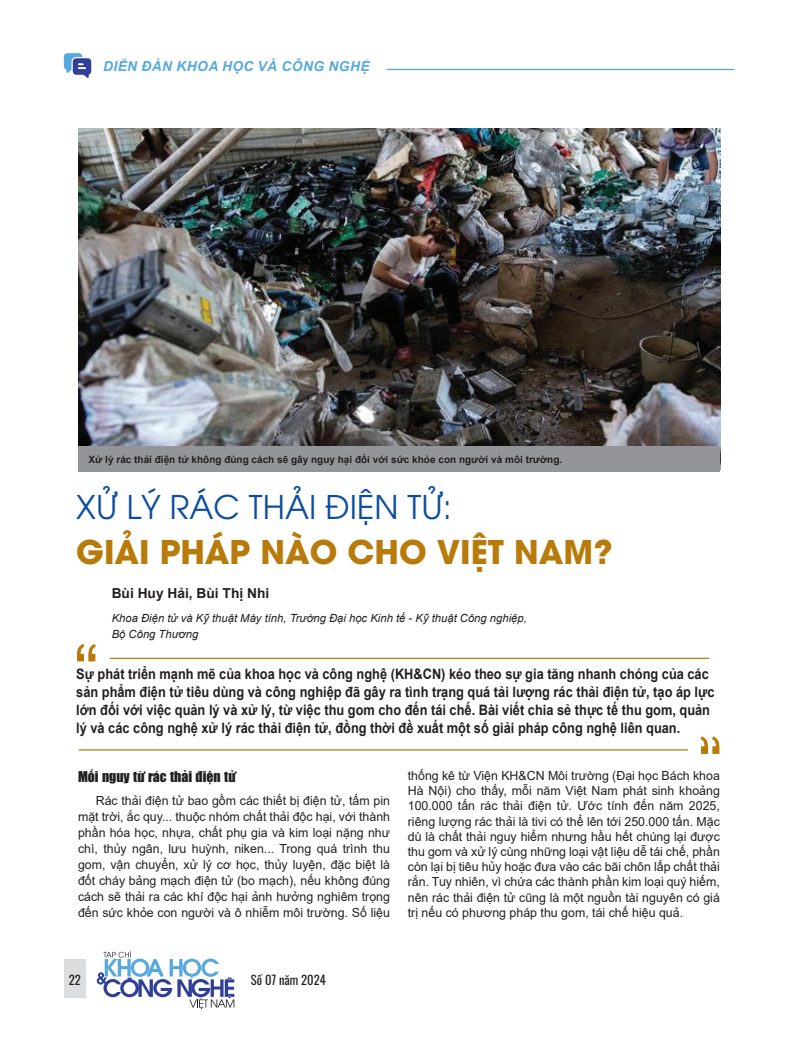
<style>
.page{position:relative;width:798px;height:1042px;background:#fff}
.page>*{position:absolute;margin:0;border:0;box-sizing:border-box;transform-origin:0 0}
.t1{font:700 32.5px "UTM Avo";color:#b87b0b}
.t2{font:32.5px "UTM Avo";color:#0d4da1}
.t3{font:700 14.38px/18.1px "Arial";color:#231f20;scale:.89 1}
.t4{font:italic 700 13.75px "Arial";letter-spacing:.035em;color:#55a9de}
.t5{font:13.75px "UTM Impact";color:#231f20}
.t6{font:700 13.75px "Arial";color:#231f20}
.t7{font:12.5px/15.2px "Arial";color:#231f20;text-align:justify}
.t8{font:12.5px "Oswald";color:#231f20}
.t9{font:italic 11.25px/16.2px "Arial";color:#231f20}
.t10{font:700 10px "Arial";color:#231f20}
</style>
<div class="page">
<svg style="left:64px;top:53px;width:27px;height:25px"></svg>
<hr style="left:386px;top:69px;width:347px;height:1px;background:#55a9de">
<div style="left:64px;top:958px;width:22px;height:39px;background:#dcdddf"></div>
<svg style="left:97px;top:951px;width:137px;height:58px"></svg>
<img style="left:78px;top:129px;width:642px;height:317px">
<div style="left:78px;top:446px;width:642px;height:26px;background:#939598"></div>
<svg style="left:77px;top:644px;width:19px;height:17px"></svg>
<hr style="left:109px;top:658px;width:600px;height:1px;background:#b87b0b">
<hr style="left:79px;top:749px;width:608px;height:1px;background:#b87b0b">
<svg style="left:700px;top:736px;width:19px;height:18px"></svg>
<p class="t4" style="left:103px;top:57px;width:268px">DIỄN ĐÀN KHOA HỌC VÀ CÔNG NGHỆ</p>
<p class="t10" style="left:89px;top:452px;width:475px">Xử lý rác thải điện tử không đúng cách sẽ gây nguy hại đối với sức khỏe con người và môi trường.</p>
<h1 class="t2" style="left:76px;top:482px;width:377px">XỬ LÝ RÁC THẢI ĐIỆN TỬ:</h1>
<h1 class="t1" style="left:76px;top:525px;width:537px">GIẢI PHÁP NÀO CHO VIỆT NAM?</h1>
<p class="t6" style="left:112px;top:584px;width:159px">Bùi Huy Hải, Bùi Thị Nhi</p>
<p class="t9" style="left:112px;top:609px;width:416px">Khoa Điện tử và Kỹ thuật Máy tính, Trường Đại học Kinh tế - Kỹ thuật Công nghiệp,<br>Bộ Công Thương</p>
<p class="t3" style="left:76px;top:665px;width:718px">Sự phát triển mạnh mẽ của khoa học và công nghệ (KH&amp;CN) kéo theo sự gia tăng nhanh chóng của các sản phẩm điện tử tiêu dùng và công nghiệp đã gây ra tình trạng quá tải lượng rác thải điện tử, tạo áp lực lớn đối với việc quản lý và xử lý, từ việc thu gom cho đến tái chế. Bài viết chia sẻ thực tế thu gom, quản lý và các công nghệ xử lý rác thải điện tử, đồng thời đề xuất một số giải pháp công nghệ liên quan.</p>
<p class="t5" style="left:78px;top:766px;width:159px">Mối nguy từ rác thải điện tử</p>
<p class="t7" style="left:78px;top:792px;width:313px;line-height:16px;text-indent:18px">Rác thải điện tử bao gồm các thiết bị điện tử, tấm pin mặt trời, ắc quy... thuộc nhóm chất thải độc hại, với thành phần hóa học, nhựa, chất phụ gia và kim loại nặng như chì, thủy ngân, lưu huỳnh, niken... Trong quá trình thu gom, vận chuyển, xử lý cơ học, thủy luyện, đặc biệt là đốt cháy bảng mạch điện tử (bo mạch), nếu không đúng cách sẽ thải ra các khí độc hại ảnh hưởng nghiêm trọng đến sức khỏe con người và ô nhiễm môi trường. Số liệu</p>
<p class="t7" style="left:407px;top:768px;width:313px">thống kê từ Viện KH&amp;CN Môi trường (Đại học Bách khoa Hà Nội) cho thấy, mỗi năm Việt Nam phát sinh khoảng 100.000 tấn rác thải điện tử. Ước tính đến năm 2025, riêng lượng rác thải là tivi có thể lên tới 250.000 tấn. Mặc dù là chất thải nguy hiểm nhưng hầu hết chúng lại được thu gom và xử lý cùng những loại vật liệu dễ tái chế, phần còn lại bị tiêu hủy hoặc đưa vào các bãi chôn lấp chất thải rắn. Tuy nhiên, vì chứa các thành phần kim loại quý hiếm, nên rác thải điện tử cũng là một nguồn tài nguyên có giá trị nếu có phương pháp thu gom, tái chế hiệu quả.</p>
<p class="t8" style="left:69px;top:968px;width:13px">22</p>
<p class="t8" style="left:251px;top:968px;width:76px">Số 07 năm 2024</p>
</div>
